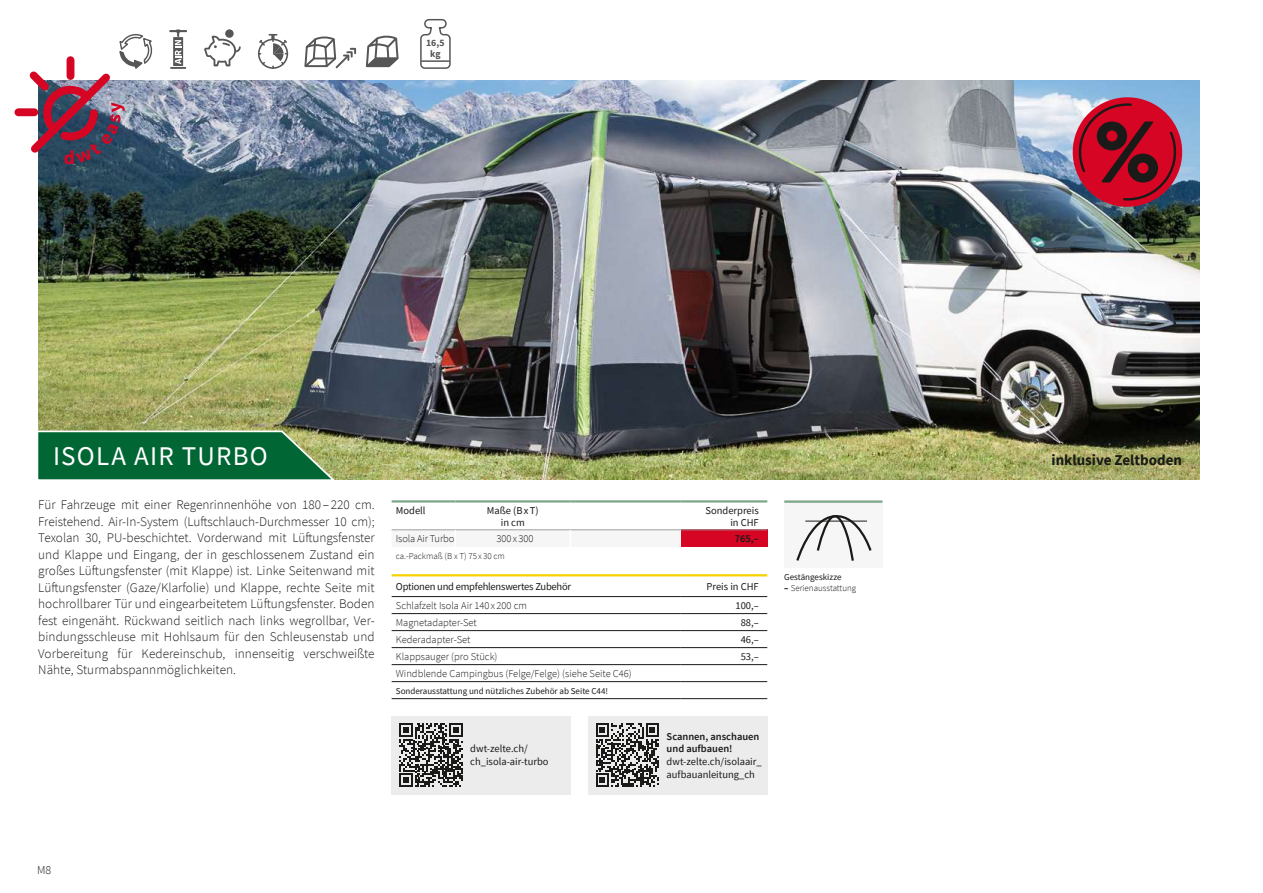
<style>
.page{position:relative;width:1263px;height:893px;background:#fff}
.page>*{position:absolute;margin:0;border:0;box-sizing:border-box;transform-origin:0 0}
.t1{font:27px "Source Sans Pro";letter-spacing:.045em;color:#fff}
.t2{font:700 15px "Source Sans Pro";color:#1a1a18}
.t3{font:300 13.2px/16.5px "Source Sans Pro";letter-spacing:.005em;color:#1a1a18;text-align:justify}
.t4{font:300 12px "Source Sans Pro";color:#1a1a18}
.t5{font:300 10.5px "Source Sans Pro";color:#1a1a18}
.t6{font:10.5px/12.6px "Source Sans Pro";color:#1a1a18}
.t7{font:600 10.5px/12.6px "Source Sans Pro";color:#1a1a18}
.t8{font:10.5px "Source Sans Pro";letter-spacing:-.02em;color:#1a1a18}
.t9{font:700 9.75px/10.5px "Source Sans Pro";color:#565656;text-align:center}
.t10{font:9px "Source Sans Pro";color:#1a1a18}
.t11{font:300 9px "Source Sans Pro";color:#1a1a18}
.s1{font-weight:700}
</style>
<div class="page">
<img style="left:38px;top:80px;width:1161px;height:399px">
<div style="left:18px;top:108px;width:16px;height:8px;background:#d60524"></div>
<svg style="left:38px;top:430px;width:300px;height:50px"></svg>
<svg style="left:23px;top:34px;width:129px;height:130px"></svg>
<div style="left:258px;top:39px;width:30px;height:30px;border:2px solid #565656;border-radius:50%"></div>
<svg style="left:258px;top:34px;width:30px;height:34px"></svg>
<svg style="left:169px;top:29px;width:18px;height:40px"></svg>
<svg style="left:366px;top:36px;width:33px;height:31px"></svg>
<svg style="left:304px;top:37px;width:52px;height:31px"></svg>
<svg style="left:420px;top:18px;width:31px;height:51px"></svg>
<hr style="left:421px;top:60px;width:29px;height:2px;background:#565656">
<div style="left:588px;top:716px;width:179px;height:78px;background:#ececed"></div>
<div style="left:392px;top:716px;width:179px;height:78px;background:#ececed"></div>
<div style="left:225px;top:29px;width:9px;height:9px;background:#565656;border-radius:50%"></div>
<svg style="left:204px;top:36px;width:37px;height:30px"></svg>
<div style="left:784px;top:500px;width:98px;height:68px;background:#f6f6f6"></div>
<hr style="left:784px;top:500px;width:98px;height:3px;background:#7ca788">
<svg style="left:796px;top:515px;width:76px;height:46px"></svg>
<hr style="left:805px;top:521px;width:62px;height:1px;background:#1a1a18">
<svg style="left:596px;top:723px;width:63px;height:64px"></svg>
<svg style="left:399px;top:723px;width:64px;height:64px"></svg>
<svg style="left:1073px;top:97px;width:109px;height:110px"></svg>
<div style="left:681px;top:530px;width:86px;height:17px;background:#d60524"></div>
<hr style="left:681px;top:530px;width:86px;height:1px;background:#9c9d9d">
<svg style="left:392px;top:530px;width:289px;height:1px"></svg>
<hr style="left:392px;top:500px;width:63px;height:3px;background:#7ca788">
<hr style="left:455px;top:500px;width:115px;height:3px;background:#7ca788">
<hr style="left:570px;top:500px;width:111px;height:3px;background:#7ca788">
<hr style="left:681px;top:500px;width:86px;height:3px;background:#7ca788">
<hr style="left:392px;top:596px;width:289px;height:1px;background:#1a1a18">
<hr style="left:681px;top:596px;width:86px;height:1px;background:#1a1a18">
<hr style="left:392px;top:613px;width:289px;height:1px;background:#1a1a18">
<hr style="left:681px;top:613px;width:86px;height:1px;background:#1a1a18">
<hr style="left:392px;top:630px;width:289px;height:1px;background:#1a1a18">
<hr style="left:681px;top:630px;width:86px;height:1px;background:#1a1a18">
<hr style="left:392px;top:647px;width:289px;height:1px;background:#1a1a18">
<hr style="left:681px;top:647px;width:86px;height:1px;background:#1a1a18">
<hr style="left:392px;top:664px;width:289px;height:1px;background:#1a1a18">
<hr style="left:681px;top:664px;width:86px;height:1px;background:#1a1a18">
<hr style="left:392px;top:681px;width:289px;height:1px;background:#1a1a18">
<hr style="left:681px;top:681px;width:86px;height:1px;background:#1a1a18">
<hr style="left:392px;top:698px;width:289px;height:1px;background:#1a1a18">
<hr style="left:681px;top:698px;width:86px;height:1px;background:#1a1a18">
<hr style="left:392px;top:574px;width:289px;height:2px;background:#f7d100">
<hr style="left:681px;top:574px;width:86px;height:2px;background:#f7d100">
<p class="t9" style="left:426px;top:38px;width:20px">16,5 kg</p>
<h1 class="t1" style="left:53px;top:439px;width:216px">ISOLA AIR TURBO</h1>
<p class="t3" style="left:38px;top:496px;width:338px">Für Fahrzeuge mit einer Regenrinnenhöhe von 180 – 220 cm.<br>Freistehend. Air-In-System (Luftschlauch-Durchmesser 10 cm); Texolan 30, PU-beschichtet. Vorderwand mit Lüftungsfenster und Klappe und Eingang, der in geschlossenem Zustand ein großes Lüftungsfenster (mit Klappe) ist. Linke Seitenwand mit Lüftungsfenster (Gaze/Klarfolie) und Klappe, rechte Seite mit hochrollbarer Tür und eingearbeitetem Lüftungsfenster. Boden fest eingenäht. Rückwand seitlich nach links wegrollbar, Ver&shy;bindungsschleuse mit Hohlsaum für den Schleusenstab und Vorbereitung für Kedereinschub, innenseitig verschweißte Nähte, Sturmabspannmöglichkeiten.</p>
<p class="t6" style="left:396px;top:504px;width:31px">Modell</p>
<p class="t6" style="left:487px;top:504px;width:53px;line-height:12px;text-align:center">Maße (BxT) in cm</p>
<p class="t6" style="left:705px;top:504px;width:55px;line-height:12px;text-align:right">Sonderpreis in CHF</p>
<p class="t5" style="left:396px;top:532px;width:60px">Isola Air Turbo</p>
<p class="t5" style="left:496px;top:532px;width:39px">300 x 300</p>
<p class="t7" style="left:735px;top:532px;width:26px">765,–</p>
<p class="t11" style="left:396px;top:550px;width:110px">ca.-Packmaß (B x T) 75 x 30 cm</p>
<p class="t8" style="left:396px;top:580px;width:177px">Optionen und empfehlenswertes Zubehör</p>
<p class="t6" style="left:706px;top:580px;width:54px">Preis in CHF</p>
<p class="t5" style="left:396px;top:599px;width:132px">Schlafzelt Isola Air 140 x 200 cm</p>
<p class="t6" style="left:735px;top:599px;width:25px">100,–</p>
<p class="t5" style="left:396px;top:616px;width:82px">Magnetadapter-Set</p>
<p class="t6" style="left:741px;top:616px;width:20px">88,–</p>
<p class="t5" style="left:396px;top:633px;width:76px">Kederadapter-Set</p>
<p class="t6" style="left:741px;top:633px;width:20px">46,–</p>
<p class="t5" style="left:396px;top:650px;width:103px">Klappsauger (pro Stück)</p>
<p class="t6" style="left:741px;top:650px;width:20px">53,–</p>
<p class="t5" style="left:396px;top:667px;width:237px">Windblende Campingbus (Felge/Felge) (siehe Seite C46)</p>
<p class="t10" style="left:396px;top:685px;width:214px">Sonderausstattung und nützliches Zubehör ab Seite C44!</p>
<p class="t6" style="left:470px;top:742px;width:80px">dwt-zelte.ch/ ch_isola-air-turbo</p>
<p class="t7" style="left:667px;top:730px;width:94px">Scannen, anschauen und aufbauen!</p>
<p class="t6" style="left:667px;top:755px;width:97px">dwt-zelte.ch/isolaair_ aufbauanleitung_ch</p>
<p class="t10" style="left:784px;top:571px;width:59px">Gestängeskizze</p>
<p class="t11" style="left:784px;top:582px;width:74px"><span class="s1">–</span> Serienausstattung</p>
<p class="t4" style="left:37px;top:862px;width:16px">M8</p>
<p class="t2" style="left:1051px;top:450px;width:132px">inklusive Zeltboden</p>
</div>
